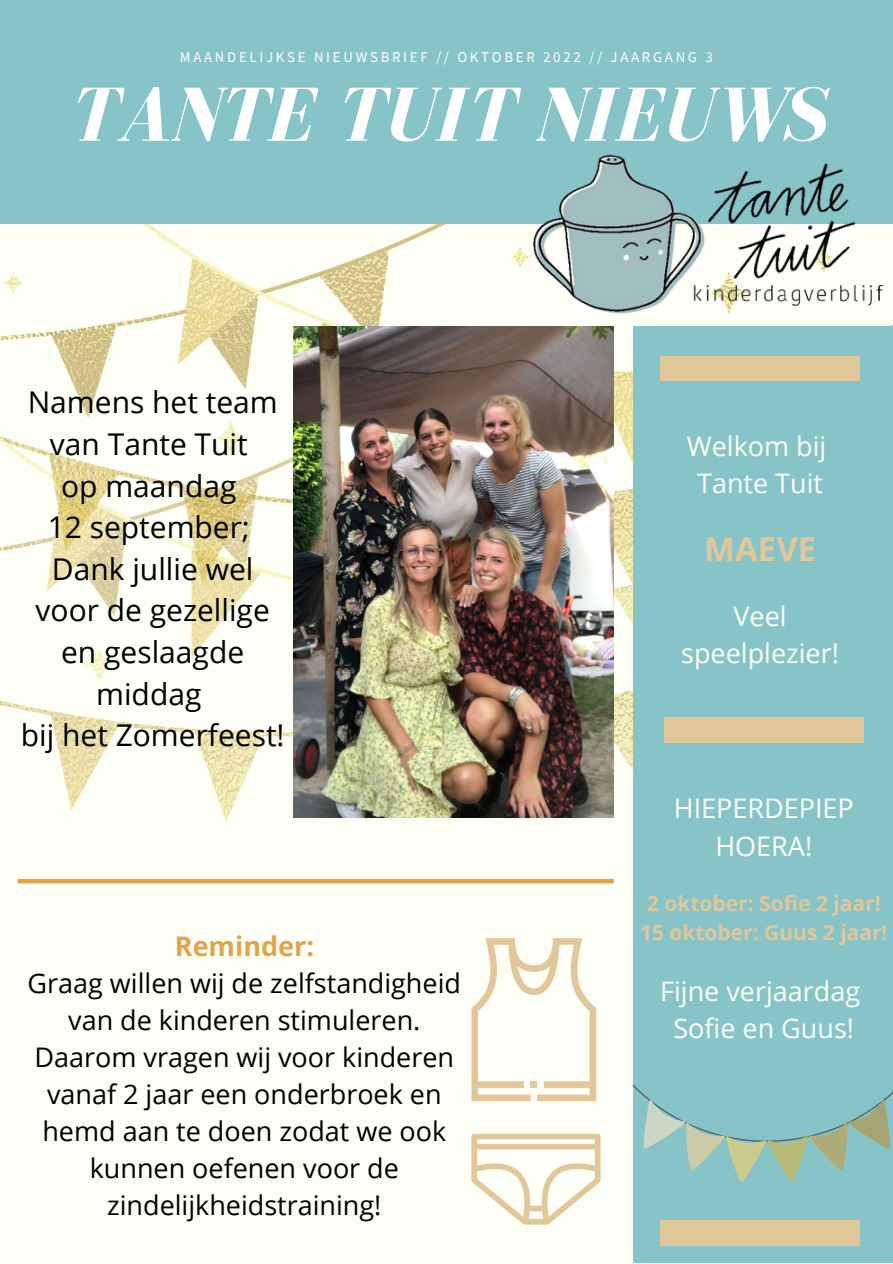
<style>
.page{position:relative;width:893px;height:1264px;background:#fff}
.page>*{position:absolute;margin:0;border:0;box-sizing:border-box;transform-origin:0 0}
.t1{font:italic 700 78.75px "Bodoni FLF";color:#fff}
.t2{font:700 33px "Open Sans";color:#e2c79a}
.t3{font:30px/41.5px "Open Sans";color:#000;text-align:center}
.t4{font:27px/37px "Open Sans";color:#000;text-align:center}
.t5{font:27px/37px "Open Sans";color:#fdfff6;text-align:center}
.t6{font:700 27px "Open Sans";color:#e2a349}
.t7{font:700 21px/29.2px "Open Sans";color:#e2c79a;text-align:center}
.t8{font:14.85px "Source Sans Pro";letter-spacing:.18em;color:#fff}
</style>
<div class="page">
<div style="left:0;top:0;width:892px;height:1262px;background:#fdfff6"></div>
<img style="left:0;top:595px;width:633px;height:226px">
<img style="left:0;top:224px;width:892px;height:371px">
<div style="left:633px;top:326px;width:259px;height:936px;background:#87c4c8"></div>
<div style="left:0;top:0;width:892px;height:224px;background:#87c4c8"></div>
<img style="left:526px;top:154px;width:366px;height:167px">
<svg style="left:632px;top:1084px;width:260px;height:98px"></svg>
<div style="left:660px;top:356px;width:199px;height:25px;background:#e2c79a"></div>
<div style="left:664px;top:718px;width:199px;height:24px;background:#e2c79a"></div>
<div style="left:660px;top:1220px;width:199px;height:25px;background:#e2c79a"></div>
<svg style="left:471px;top:938px;width:125px;height:163px"></svg>
<div style="left:530px;top:1081px;width:7px;height:6px;background:#e2c79a"></div>
<svg style="left:471px;top:1133px;width:129px;height:91px"></svg>
<img style="left:294px;top:326px;width:319px;height:492px">
<div style="left:18px;top:878px;width:595px;height:5px;background:#e2a349"></div>
<p class="t8" style="left:180px;top:47px;width:534px">MAANDELIJKSE NIEUWSBRIEF // OKTOBER 2022 // JAARGANG 3</p>
<h1 class="t1" style="left:68px;top:73px;width:758px">TANTE TUIT NIEUWS</h1>
<p class="t3" style="left:21px;top:381px;width:265px">Namens het team van Tante Tuit<br>op maandag<br>12 september;<br>Dank jullie wel voor de gezellige en geslaagde middag<br>bij het Zomerfeest!</p>
<p class="t6" style="left:175px;top:926px;width:141px">Reminder:</p>
<p class="t4" style="left:28px;top:963px;width:435px">Graag willen wij de zelfstandigheid van de kinderen stimuleren.<br>Daarom vragen wij voor kinderen vanaf 2 jaar een onderbroek en hemd aan te doen zodat we ook kunnen oefenen voor de zindelijkheidstraining!</p>
<p class="t5" style="left:686px;top:427px;width:141px">Welkom bij<br>Tante Tuit</p>
<p class="t2" style="left:704px;top:525px;width:114px">MAEVE</p>
<p class="t5" style="left:681px;top:597px;width:159px">Veel speelplezier!</p>
<p class="t5" style="left:673px;top:789px;width:181px">HIEPERDEPIEP<br>HOERA!</p>
<p class="t7" style="left:640px;top:887px;width:249px">2 oktober: Sofie 2 jaar!<br>15 oktober: Guus 2 jaar!</p>
<p class="t5" style="left:660px;top:971px;width:201px">Fijne verjaardag<br>Sofie en Guus!</p>
</div>
